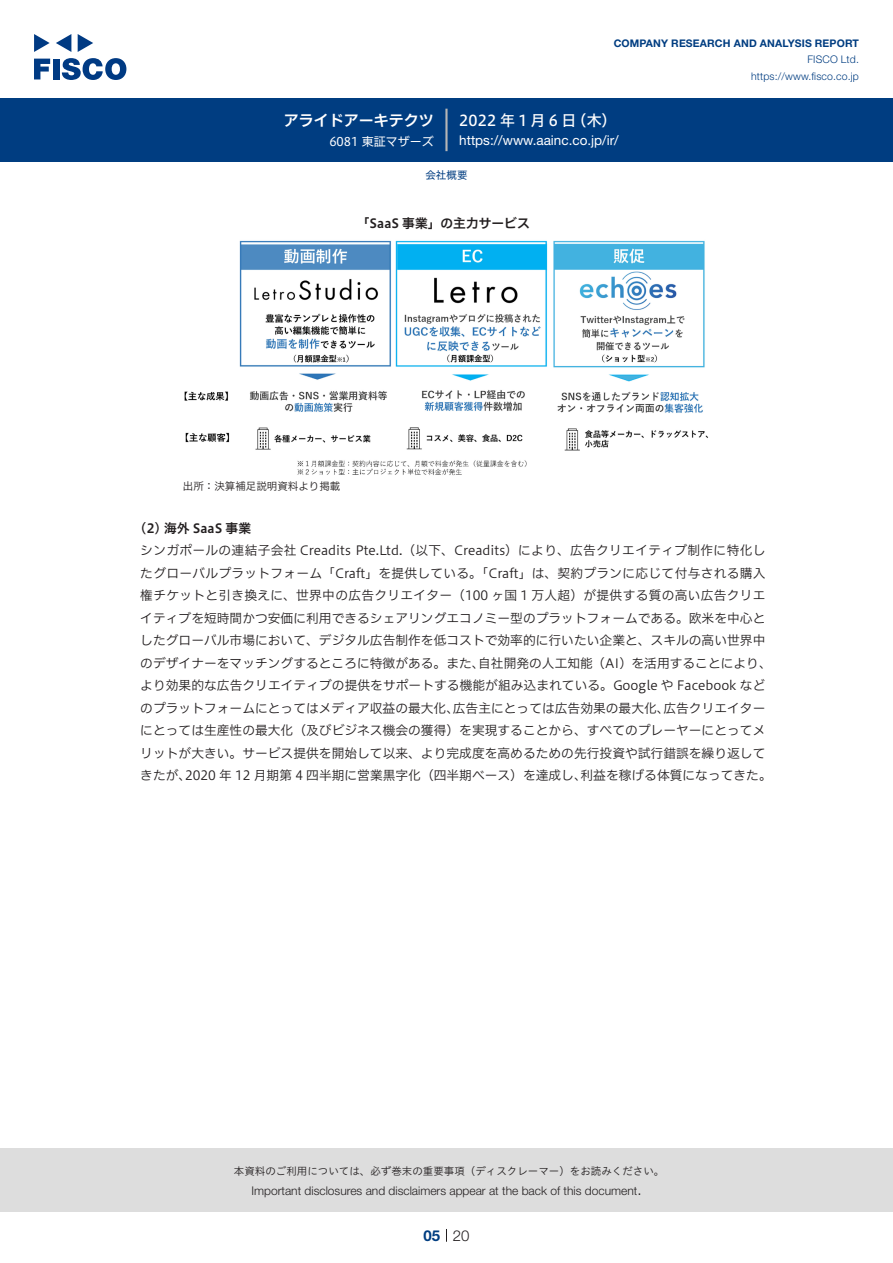
<style>
.page{position:relative;width:893px;height:1263px;background:#fff}
.page>*{position:absolute;margin:0;border:0;box-sizing:border-box;transform-origin:0 0}
.t1{font:15px "Hiragino UD Sans F Std N W5";letter-spacing:.21em;color:#fff}
.t2{font:15px "Hiragino UD Sans F Std N W6";color:#fff}
.t3{font:300 15px "Helvetica Neue LT Std";color:#231f20}
.t4{font:700 15px "Helvetica Neue LT Std";color:#003d81}
.t5{font:13.5px "Helvetica Neue LT Std";color:#fff}
.t6{font:12.75px "Hiragino UD Sans F Std N W3";color:#231f20}
.t7{font:12.75px "Hiragino UD Sans F Std N W3";letter-spacing:.02em;color:#231f20}
.t8{font:12.75px "Hiragino UD Sans F Std N W3";letter-spacing:.025em;color:#231f20}
.t9{font:12.75px "Hiragino UD Sans F Std N W6";color:#231f20}
.t10{font:300 12px "Helvetica Neue LT Std";color:#231f20}
.t11{font:12px "Hiragino UD Sans F Std N W4";color:#fff}
.t12{font:10.5px "Hiragino UD Sans Std W3";color:#231f20}
.t13{font:700 10.5px "Helvetica Neue LT Std";letter-spacing:.015em;color:#003d81}
.t14{font:300 10.5px/16.5px "Helvetica Neue LT Std";letter-spacing:.015em;color:#003d81;text-align:right}
.t15{font:10.5px "Hiragino UD Sans F Std N W3";color:#231f20}
.t16{font:10.5px "Hiragino UD Sans F Std N W4";color:#003d81}
</style>
<div class="page">
<div style="left:0;top:1148px;width:893px;height:64px;background:#ddd"></div>
<svg style="left:34px;top:59px;width:16px;height:20px"></svg>
<div style="left:53px;top:59px;width:6px;height:20px;background:#003a83"></div>
<svg style="left:62px;top:58px;width:64px;height:22px"></svg>
<svg style="left:34px;top:34px;width:16px;height:18px"></svg>
<svg style="left:78px;top:34px;width:15px;height:18px"></svg>
<svg style="left:56px;top:34px;width:15px;height:18px"></svg>
<div style="left:0;top:98px;width:893px;height:64px;background:#003d81"></div>
<hr style="left:445px;top:109px;width:3px;height:42px;background:#b5b5b6">
<svg style="left:446px;top:1229px;width:1px;height:13px"></svg>
<img style="left:184px;top:240px;width:524px;height:236px">
<p class="t2" style="left:284px;top:109px;width:152px">アライドアーキテクツ</p>
<p class="t11" style="left:329px;top:132px;width:106px">6081 東証マザーズ</p>
<p class="t13" style="left:614px;top:37px;width:247px">COMPANY RESEARCH AND ANALYSIS REPORT</p>
<p class="t14" style="left:751px;top:51px;width:109px">FISCO Ltd. https://www.fisco.co j p.</p>
<p class="t1" style="left:459px;top:109px;width:119px">2022年1月6日</p>
<p class="t1" style="left:572px;top:109px;width:46px">（木(</p>
<p class="t5" style="left:459px;top:132px;width:161px">https://www.aainc. c o j p. /i r/</p>
<p class="t16" style="left:425px;top:167px;width:43px">会社概要</p>
<p class="t9" style="left:357px;top:214px;width:174px">「SaaS 事業」の主力サービス</p>
<p class="t15" style="left:183px;top:478px;width:159px">出所：決算補足説明資料より掲載</p>
<p class="t9" style="left:140px;top:518px;width:112px">2( ) 海外 SaaS 事業</p>
<p class="t8" style="left:140px;top:541px;width:627px">シンガポールの連結子会社 Creadits Pte.Ltd （. 以下、Creadits）により、広告クリエイティブ制作に特化し</p>
<p class="t7" style="left:140px;top:563px;width:627px">たグローバルプラットフォーム「Craft」を提供している。「Craft」は、契約プランに応じて付与される購入</p>
<p class="t7" style="left:140px;top:586px;width:627px">権チケットと引き換えに、世界中の広告クリエイター（100 ヶ国 1 万人超）が提供する質の高い広告クリエ</p>
<p class="t6" style="left:140px;top:608px;width:627px">イティブを短時間かつ安価に利用できるシェアリングエコノミー型のプラットフォームである。欧米を中心と</p>
<p class="t6" style="left:140px;top:631px;width:627px">したグローバル市場において、デジタル広告制作を低コストで効率的に行いたい企業と、スキルの高い世界中</p>
<p class="t6" style="left:478px;top:653px;width:295px">自社開発の人工知能（AI）を活用することにより、</p>
<p class="t6" style="left:140px;top:653px;width:346px">のデザイナーをマッチングするところに特徴がある。また、</p>
<p class="t6" style="left:140px;top:676px;width:627px">より効果的な広告クリエイティブの提供をサポートする機能が組み込まれている。Google や Facebook など</p>
<p class="t6" style="left:663px;top:698px;width:103px">広告クリエイター</p>
<p class="t6" style="left:140px;top:698px;width:320px">のプラットフォームにとってはメディア収益の最大化、</p>
<p class="t6" style="left:140px;top:721px;width:627px">にとっては生産性の最大化（及びビジネス機会の獲得）を実現することから、すべてのプレーヤーにとってメ</p>
<p class="t6" style="left:140px;top:743px;width:627px">リットが大きい。サービス提供を開始して以来、より完成度を高めるための先行投資や試行錯誤を繰り返して</p>
<p class="t6" style="left:580px;top:766px;width:193px">利益を稼げる体質になってきた。</p>
<p class="t6" style="left:453px;top:698px;width:218px">広告主にとっては広告効果の最大化、</p>
<p class="t6" style="left:140px;top:766px;width:52px">きたが、</p>
<p class="t6" style="left:185px;top:766px;width:403px">2020 年 12 月期第 4 四半期に営業黒字化（四半期ベース）を達成し、</p>
<p class="t12" style="left:234px;top:1163px;width:432px">本資料のご利用については、必ず巻末の重要事項（ディスクレーマー）をお読みください。</p>
<p class="t3" style="left:637px;top:1180px;width:6px">.</p>
<p class="t10" style="left:251px;top:1183px;width:387px">Important disclosures and disclaimers appear at the back of this document</p>
<p class="t4" style="left:423px;top:1226px;width:18px">05</p>
<p class="t3" style="left:453px;top:1226px;width:18px">20</p>
</div>
